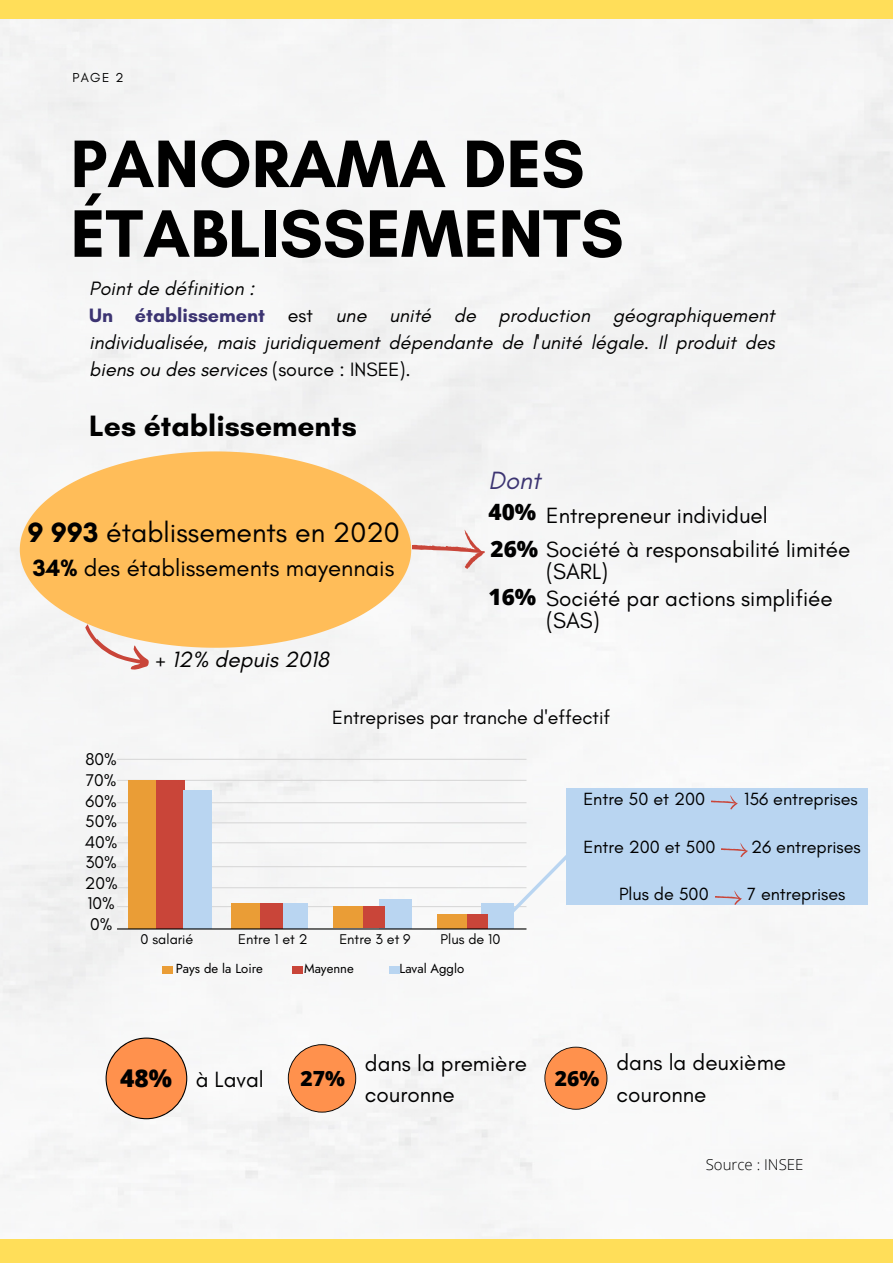
<style>
.page{position:relative;width:893px;height:1264px;background:#fff}
.page>*{position:absolute;margin:0;border:0;box-sizing:border-box;transform-origin:0 0}
.t1{font:700 68.25px/69.8px "Glacial Indifference";color:#000}
.t2{font:700 30px "Glacial Indifference";color:#000}
.t3{font:28.5px "Glacial Indifference";color:#000}
.t4{font:italic 25.5px "Glacial Indifference";color:#3c3472}
.t5{font:24px "Glacial Indifference";color:#000}
.t6{font:22.5px/31.5px "Glacial Indifference";color:#000}
.t7{font:italic 22.5px "Glacial Indifference";color:#000}
.t8{font:800 22.5px "Open Sans";color:#000}
.t9{font:800 21px "Open Sans";color:#000}
.t10{font:800 20.85px "Open Sans";color:#000}
.t11{font:italic 19.65px/27px "Glacial Indifference";color:#000}
.t12{font:19.65px "Glacial Indifference";color:#000}
.t13{font:18px "Glacial Indifference";color:#000}
.t14{font:17.25px/20.5px "Glacial Indifference";color:#000;text-align:center}
.t15{font:300 15px "Open Sans";color:#000}
.t16{font:14.4px "Glacial Indifference";color:#000}
.t17{font:13.2px "Glacial Indifference";color:#000}
.t18{font:13.05px "Jost";color:#000}
.s1{font-weight:700;font-style:normal;color:#3c3472}
.s2{font-style:normal}
.s3{font-weight:700}
.s4{font-family:"Open Sans";font-weight:800}
.s5{font-family:"Open Sans";font-weight:800;font-size:24.45px}
</style>
<div class="page">
<div style="left:0;top:19px;width:892px;height:1220px;background:#f6f6f6"></div>
<svg style="left:106px;top:1037px;width:81px;height:82px"></svg>
<svg style="left:288px;top:1044px;width:68px;height:68px"></svg>
<svg style="left:544px;top:1046px;width:63px;height:63px"></svg>
<svg style="left:412px;top:529px;width:73px;height:40px"></svg>
<hr style="left:117px;top:822px;width:409px;height:1px;background:#d9d9d9">
<hr style="left:117px;top:802px;width:409px;height:1px;background:#d9d9d9">
<hr style="left:117px;top:779px;width:409px;height:2px;background:#d9d9d9">
<hr style="left:117px;top:758px;width:409px;height:2px;background:#d9d9d9">
<hr style="left:117px;top:842px;width:409px;height:1px;background:#d9d9d9">
<hr style="left:117px;top:866px;width:409px;height:1px;background:#d9d9d9">
<hr style="left:117px;top:887px;width:409px;height:1px;background:#d9d9d9">
<hr style="left:117px;top:906px;width:409px;height:1px;background:#d9d9d9">
<div style="left:128px;top:780px;width:28px;height:148px;background:#ea9d36"></div>
<div style="left:156px;top:780px;width:28px;height:148px;background:#c94539"></div>
<div style="left:184px;top:790px;width:27px;height:138px;background:#b9d5f1"></div>
<div style="left:279px;top:903px;width:29px;height:25px;background:#b9d5f1"></div>
<div style="left:379px;top:899px;width:33px;height:29px;background:#b9d5f1"></div>
<div style="left:481px;top:903px;width:33px;height:25px;background:#b9d5f1"></div>
<div style="left:255px;top:903px;width:27px;height:25px;background:#c94539"></div>
<div style="left:357px;top:906px;width:28px;height:22px;background:#c94539"></div>
<div style="left:460px;top:914px;width:27px;height:14px;background:#c94539"></div>
<div style="left:231px;top:903px;width:28px;height:25px;background:#ea9d36"></div>
<div style="left:334px;top:906px;width:29px;height:22px;background:#ea9d36"></div>
<div style="left:437px;top:914px;width:29px;height:14px;background:#ea9d36"></div>
<div style="left:162px;top:966px;width:11px;height:7px;background:#ea9d36"></div>
<div style="left:292px;top:966px;width:10px;height:7px;background:#c94539"></div>
<div style="left:389px;top:966px;width:10px;height:7px;background:#b9d5f1"></div>
<hr style="left:117px;top:928px;width:409px;height:1px;background:#000">
<div style="left:0;top:0;width:892px;height:19px;background:#ffde59"></div>
<svg style="left:20px;top:451px;width:391px;height:196px;fill:#ffbd59"></svg>
<svg style="left:80px;top:613px;width:74px;height:65px"></svg>
<div style="left:0;top:1239px;width:892px;height:23px;background:#ffde59"></div>
<div style="left:566px;top:788px;width:301px;height:116px;background:#b9d5f1"></div>
<svg style="left:711px;top:795px;width:27px;height:14px"></svg>
<svg style="left:721px;top:843px;width:27px;height:14px"></svg>
<svg style="left:715px;top:890px;width:27px;height:15px"></svg>
<svg style="left:499px;top:842px;width:81px;height:82px"></svg>
<p class="t17" style="left:72px;top:70px;width:53px">PAGE 2</p>
<h1 class="t1" style="left:70px;top:128px;width:554px">PANORAMA DES<br>ÉTABLISSEMENTS</h1>
<p class="t11" style="left:89px;top:274px;width:687px">Point de définition :<br><span class="s1">Un établissement</span> <span class="s2">est</span> une unité de production géographiquement individualisée, mais juridiquement dépendante de l'unité légale. Il produit des biens ou des services <span class="s2">(source : INSEE).</span></p>
<h2 class="t2" style="left:89px;top:407px;width:269px">Les établissements</h2>
<h3 class="t3" style="left:27px;top:514px;width:374px"><span class="s3">9 993</span> établissements en 2020</h3>
<p class="t5" style="left:33px;top:553px;width:363px"><span class="s3">34%</span> des établissements mayennais</p>
<p class="t7" style="left:155px;top:646px;width:175px">+ 12% depuis 2018</p>
<p class="t4" style="left:488px;top:465px;width:53px">Dont</p>
<p class="t8" style="left:488px;top:496px;width:49px">40%</p>
<p class="t6" style="left:490px;top:498px;width:361px;line-height:33.6px;text-indent:56px">Entrepreneur individuel<br><span class="s4">26%</span> Société à responsabilité limitée</p>
<p class="t6" style="left:488px;top:558px;width:346px;line-height:26.2px;text-indent:58px">(SARL)<br><span class="s4">16%</span> Société par actions simplifiée</p>
<p class="t6" style="left:546px;top:604px;width:55px">(SAS)</p>
<p class="t14" style="left:85px;top:749px;width:34px">80%<br>70%<br>60%<br>50%<br>40%<br>30%<br>20%<br>10%<br>0%</p>
<p class="t12" style="left:332px;top:705px;width:279px">Entreprises par tranche d'effectif</p>
<p class="t13" style="left:583px;top:787px;width:123px">Entre 50 et 200</p>
<p class="t13" style="left:744px;top:787px;width:115px">156 entreprises</p>
<p class="t13" style="left:583px;top:835px;width:133px">Entre 200 et 500</p>
<p class="t13" style="left:751px;top:835px;width:111px">26 entreprises</p>
<p class="t16" style="left:141px;top:930px;width:54px">0 salarié</p>
<p class="t16" style="left:238px;top:930px;width:71px">Entre 1 et 2</p>
<p class="t16" style="left:339px;top:930px;width:73px">Entre 3 et 9</p>
<p class="t16" style="left:440px;top:930px;width:61px">Plus de 10</p>
<p class="t18" style="left:176px;top:959px;width:89px">Pays de la Loire</p>
<p class="t18" style="left:304px;top:959px;width:51px">Mayenne</p>
<p class="t18" style="left:399px;top:959px;width:66px">Laval Agglo</p>
<p class="t13" style="left:619px;top:882px;width:91px">Plus de 500</p>
<p class="t13" style="left:747px;top:882px;width:100px">7 entreprises</p>
<p class="t6" style="left:120px;top:1062px;width:145px"><span class="s5">48%</span> à Laval</p>
<p class="t10" style="left:300px;top:1063px;width:46px">27%</p>
<p class="t6" style="left:365px;top:1047px;width:163px">dans la première couronne</p>
<p class="t9" style="left:554px;top:1063px;width:46px">26%</p>
<p class="t6" style="left:616px;top:1046px;width:171px">dans la deuxième couronne</p>
<p class="t15" style="left:705px;top:1154px;width:99px">Source : INSEE</p>
</div>
